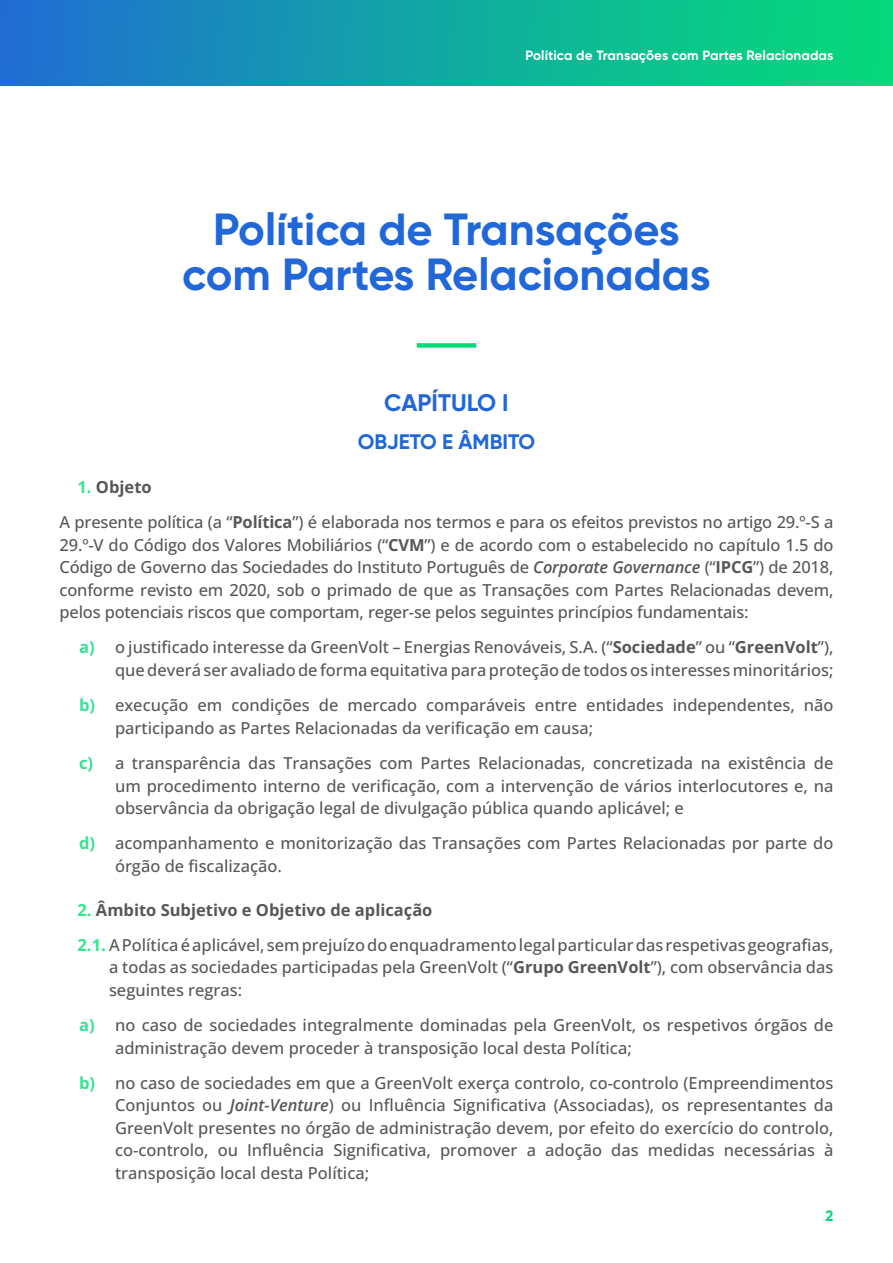
<style>
.page{position:relative;width:893px;height:1263px;background:#fff}
.page>*{position:absolute;margin:0;border:0;box-sizing:border-box;transform-origin:0 0}
.t1{font:700 45px/45px "Gilroy";color:#2167d8;text-align:center}
.t2{font:700 24px "Gilroy";color:#2167d8}
.t3{font:700 21px "Gilroy";color:#2167d8}
.t4{font:500 16.5px/22.5px "Open Sans";color:#575756}
.t5{font:700 15px "Gilroy";color:#05db79}
.t6{font:700 13.5px "Gilroy";letter-spacing:.01em;color:#fff}
.s1{font-weight:700;color:#33e78b}
.s2{font-weight:700}
.s3{font-weight:600;font-style:italic}
.s4{font-weight:700;color:#37e294}
</style>
<div class="page">
<div style="left:0;top:0;width:893px;height:85px;background:linear-gradient(to right,#1f70d1,#04df76)"></div>
<div style="left:417px;top:343px;width:59px;height:5px;background:#05db79"></div>
<p class="t6" style="left:525px;top:46px;width:309px">Política de Transações com Partes Relacionadas</p>
<h1 class="t1" style="left:182px;top:206px;width:530px">Política de Transações com Partes Relacionadas</h1>
<h2 class="t2" style="left:384px;top:388px;width:126px">CAPÍTULO I</h2>
<p class="t3" style="left:358px;top:429px;width:179px">OBJETO E ÂMBITO</p>
<p class="t4" style="left:60px;top:469px;width:775px;line-height:35.2px;text-indent:18px"><span class="s1">1.</span> <span class="s2">Objeto<br></span>A presente política (a “<span class="s2">Política</span>”) é elaborada nos termos e para os efeitos previstos no artigo 29.º-S a</p>
<p class="t4" style="left:60px;top:533px;width:775px;text-align:justify">29.º-V do Código dos Valores Mobiliários (“<span class="s2">CVM</span>”) e de acordo com o estabelecido no capítulo 1.5 do Código de Governo das Sociedades do Instituto Português de <span class="s3">Corporate Governance</span> (“<span class="s2">IPCG</span>”) de 2018, conforme revisto em 2020, sob o primado de que as Transações com Partes Relacionadas devem, pelos potenciais riscos que comportam, reger-se pelos seguintes princípios fundamentais:</p>
<p class="t4" style="left:79px;top:636px;width:756px;text-align:right"><span class="s4">a)</span> o justificado interesse da GreenVolt – Energias Renováveis, S.A. (“<span class="s2">Sociedade</span>” ou “<span class="s2">GreenVolt</span>”), que deverá ser avaliado de forma equitativa para proteção de todos os interesses minoritários;</p>
<p class="t4" style="left:115px;top:693px;width:720px;text-indent:-36px"><span class="s4">b)</span> execução em condições de mercado comparáveis entre entidades independentes, não participando as Partes Relacionadas da verificação em causa;</p>
<p class="t4" style="left:115px;top:751px;width:720px;text-align:justify;text-indent:-36px"><span class="s4">c)</span> a transparência das Transações com Partes Relacionadas, concretizada na existência de um procedimento interno de verificação, com a intervenção de vários interlocutores e, na observância da obrigação legal de divulgação pública quando aplicável; e</p>
<p class="t4" style="left:115px;top:832px;width:720px;text-indent:-36px"><span class="s4">d)</span> acompanhamento e monitorização das Transações com Partes Relacionadas por parte do órgão de fiscalização.</p>
<p class="t4" style="left:78px;top:891px;width:757px;line-height:35.2px"><span class="s1">2.</span> <span class="s2">Âmbito Subjetivo e Objetivo de aplicação<br></span><span class="s1">2.1.</span> A Política é aplicável, sem prejuízo do enquadramento legal particular das respetivas geografias,</p>
<p class="t4" style="left:109px;top:956px;width:726px">a todas as sociedades participadas pela GreenVolt (“<span class="s2">Grupo GreenVolt</span>”), com observância das seguintes regras:</p>
<p class="t4" style="left:115px;top:1013px;width:720px;text-indent:-36px"><span class="s4">a)</span> no caso de sociedades integralmente dominadas pela GreenVolt, os respetivos órgãos de administração devem proceder à transposição local desta Política;</p>
<p class="t4" style="left:115px;top:1071px;width:720px;text-align:justify;text-indent:-36px"><span class="s4">b)</span> no caso de sociedades em que a GreenVolt exerça controlo, co-controlo (Empreendimentos Conjuntos ou <span class="s3">Joint-Venture</span>) ou Influência Significativa (Associadas), os representantes da GreenVolt presentes no órgão de administração devem, por efeito do exercício do controlo, co-controlo, ou Influência Significativa, promover a adoção das medidas necessárias à transposição local desta Política;</p>
<p class="t5" style="left:825px;top:1206px;width:9px">2</p>
</div>
